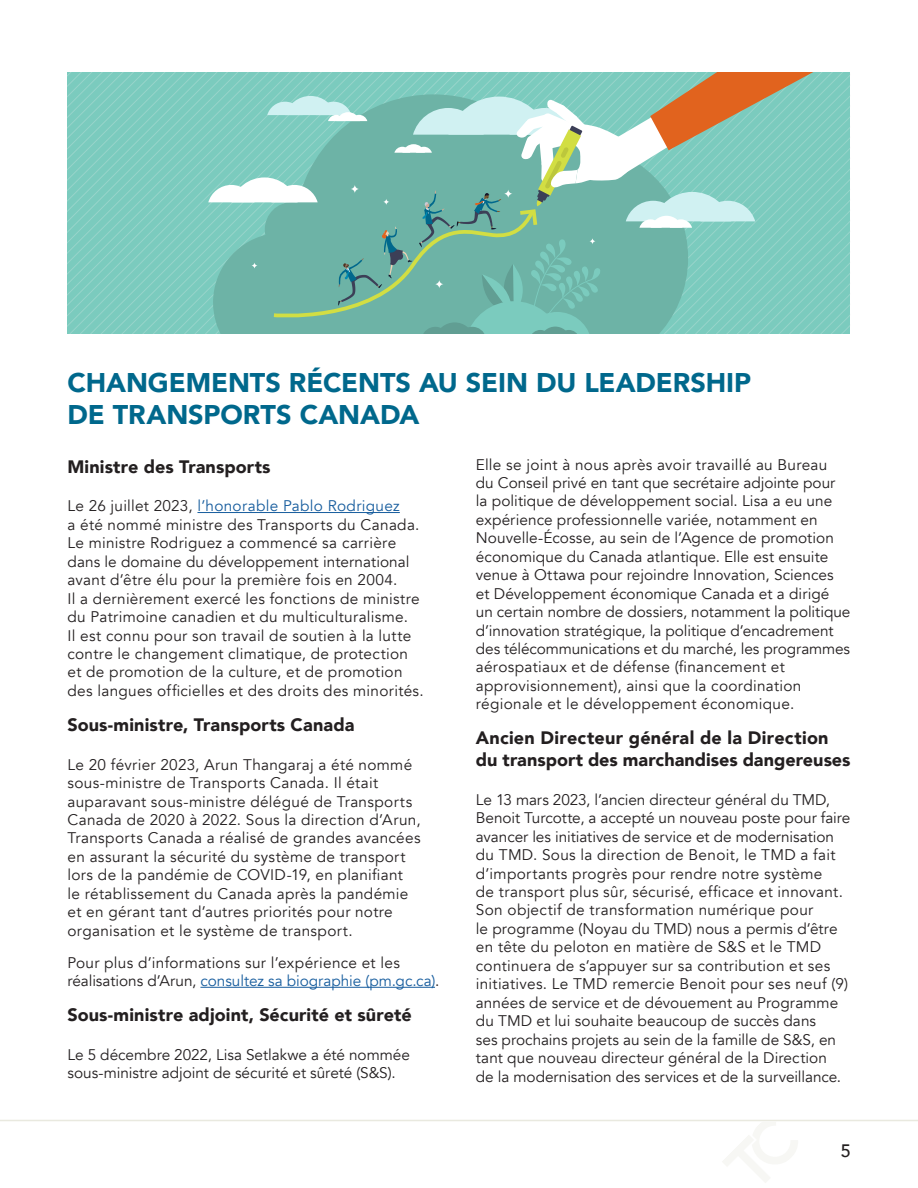
<style>
.page{position:relative;width:918px;height:1188px;background:#fff}
.page>*{position:absolute;margin:0;border:0;box-sizing:border-box;transform-origin:0 0}
.t1{font:900 27px/32.4px "Avenir";letter-spacing:-.005em;color:#00688c}
.t2{font:900 18px/21.6px "Avenir";letter-spacing:.005em;color:#231f20}
.t3{font:500 18px "Avenir";color:#231f20}
.t4{font:15.3px/18.5px "Avenir";letter-spacing:.015em;color:#231f20}
.t5{font:15.3px/18.5px "Avenir";letter-spacing:-.005em;color:#231f20}
.s1{color:#175d9e}
</style>
<div class="page">
<hr style="left:0;top:1120px;width:918px;height:1px;background:#e9e9df">
<svg style="left:722px;top:1121px;width:76px;height:62px"></svg>
<svg style="left:68px;top:72px;width:782px;height:261px"></svg>
<hr style="left:197px;top:512px;width:203px;height:1px;background:#175d9e">
<hr style="left:200px;top:987px;width:235px;height:1px;background:#175d9e">
<h2 class="t1" style="left:68px;top:365px;width:685px">CHANGEMENTS RÉCENTS AU SEIN DU LEADERSHIP<br>DE TRANSPORTS CANADA</h2>
<h3 class="t2" style="left:68px;top:455px;width:205px">Ministre des Transports</h3>
<p class="t4" style="left:68px;top:497px;width:358px">Le 26 juillet 2023, <span class="s1">l’honorable Pablo Rodriguez<br></span>a été nommé ministre des Transports du Canada.<br>Le ministre Rodriguez a commencé sa carrière dans le domaine du développement international avant d’être élu pour la première fois en 2004.<br>Il a dernièrement exercé les fonctions de ministre du Patrimoine canadien et du multiculturalisme.<br>Il est connu pour son travail de soutien à la lutte contre le changement climatique, de protection et de promotion de la culture, et de promotion des langues officielles et des droits des minorités.</p>
<h3 class="t2" style="left:68px;top:713px;width:288px">Sous-ministre, Transports Canada</h3>
<p class="t4" style="left:68px;top:755px;width:355px">Le 20 février 2023, Arun Thangaraj a été nommé sous-ministre de Transports Canada. Il était auparavant sous-ministre délégué de Transports Canada de 2020 à 2022. Sous la direction d’Arun, Transports Canada a réalisé de grandes avancées en assurant la sécurité du système de transport lors de la pandémie de COVID-19, en planifiant<br>le rétablissement du Canada après la pandémie et en gérant tant d’autres priorités pour notre organisation et le système de transport.</p>
<p class="t4" style="left:68px;top:953px;width:373px">Pour plus d’informations sur l’expérience et les réalisations d’Arun, <span class="s1">consultez sa biographie (pm.gc.ca)</span>.</p>
<h3 class="t2" style="left:68px;top:1004px;width:346px">Sous-ministre adjoint, Sécurité et sûreté</h3>
<p class="t5" style="left:68px;top:1046px;width:344px">Le 5 décembre 2022, Lisa Setlakwe a été nommée sous-ministre adjoint de sécurité et sûreté (S&amp;S).</p>
<p class="t4" style="left:476px;top:455px;width:376px">Elle se joint à nous après avoir travaillé au Bureau<br>du Conseil privé en tant que secrétaire adjointe pour la politique de développement social. Lisa a eu une expérience professionnelle variée, notamment en Nouvelle-Écosse, au sein de l’Agence de promotion économique du Canada atlantique. Elle est ensuite venue à Ottawa pour rejoindre Innovation, Sciences et Développement économique Canada et a dirigé<br>un certain nombre de dossiers, notamment la politique d’innovation stratégique, la politique d’encadrement des télécommunications et du marché, les programmes aérospatiaux et de défense (financement et approvisionnement), ainsi que la coordination régionale et le développement économique.</p>
<h3 class="t2" style="left:476px;top:727px;width:376px">Ancien Directeur général de la Direction du transport des marchandises dangereuses</h3>
<p class="t4" style="left:476px;top:791px;width:376px">Le 13 mars 2023, l’ancien directeur général du TMD, Benoit Turcotte, a accepté un nouveau poste pour faire avancer les initiatives de service et de modernisation du TMD. Sous la direction de Benoit, le TMD a fait d’importants progrès pour rendre notre système<br>de transport plus sûr, sécurisé, efficace et innovant.<br>Son objectif de transformation numérique pour<br>le programme (Noyau du TMD) nous a permis d’être en tête du peloton en matière de S&amp;S et le TMD continuera de s’appuyer sur sa contribution et ses initiatives. Le TMD remercie Benoit pour ses neuf (9) années de service et de dévouement au Programme du TMD et lui souhaite beaucoup de succès dans<br>ses prochains projets au sein de la famille de S&amp;S, en tant que nouveau directeur général de la Direction<br>de la modernisation des services et de la surveillance.</p>
<p class="t3" style="left:841px;top:1135px;width:12px">5</p>
</div>
